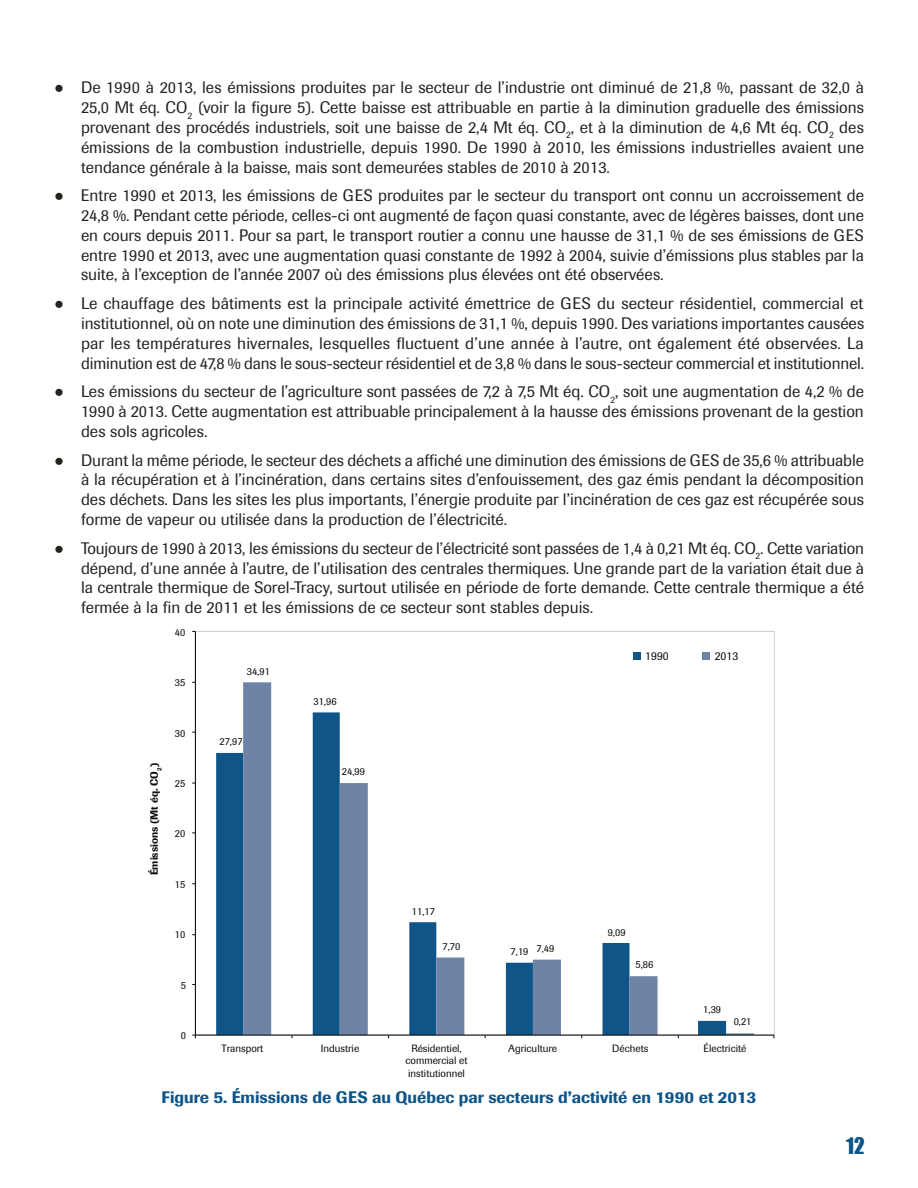
<style>
.page{position:relative;width:918px;height:1188px;background:#fff}
.page>*{position:absolute;margin:0;border:0;box-sizing:border-box;transform-origin:0 0}
.t1{font:21px "Impact";color:#0d5488}
.t2{font:16.5px/19.8px "Imago";color:#20231e;text-align:justify}
.Titre_figure{font:500 16.5px "Imago";color:#0d5488}
.t3{font:11.7px "Imago";color:#090d0d}
.t4{font:10.5px/12.5px "Imago";color:#090d0d;text-align:center}
.t5{font:500 10.5px "Imago";color:#090d0d}
.s1{font-family:"Arial";font-weight:900}
</style>
<div class="page">
<img style="left:192px;top:630px;width:583px;height:409px">
<p class="t2" style="left:81px;top:78px;width:785px;text-indent:-27px"><span class="s1">●</span> De 1990 à 2013, les émissions produites par le secteur de l’industrie ont diminué de 21,8 %, passant de 32,0 à 25,0 Mt éq. CO<sub>2</sub> (voir la figure 5). Cette baisse est attribuable en partie à la diminution graduelle des émissions provenant des procédés industriels, soit une baisse de 2,4 Mt éq. CO<sub>2</sub>, et à la diminution de 4,6 Mt éq. CO<sub>2</sub> des émissions de la combustion industrielle, depuis 1990. De 1990 à 2010, les émissions industrielles avaient une tendance générale à la baisse, mais sont demeurées stables de 2010 à 2013.</p>
<p class="t2" style="left:81px;top:186px;width:785px;text-indent:-27px"><span class="s1">●</span> Entre 1990 et 2013, les émissions de GES produites par le secteur du transport ont connu un accroissement de 24,8 %. Pendant cette période, celles‑ci ont augmenté de façon quasi constante, avec de légères baisses, dont une en cours depuis 2011. Pour sa part, le transport routier a connu une hausse de 31,1 % de ses émissions de GES entre 1990 et 2013, avec une augmentation quasi constante de 1992 à 2004, suivie d’émissions plus stables par la suite, à l’exception de l’année 2007 où des émissions plus élevées ont été observées.</p>
<p class="t2" style="left:81px;top:294px;width:785px;text-indent:-27px"><span class="s1">●</span> Le chauffage des bâtiments est la principale activité émettrice de GES du secteur résidentiel, commercial et institutionnel, où on note une diminution des émissions de 31,1 %, depuis 1990. Des variations importantes causées par les températures hivernales, lesquelles fluctuent d’une année à l’autre, ont également été observées. La diminution est de 47,8 % dans le sous‑secteur résidentiel et de 3,8 % dans le sous‑secteur commercial et institutionnel.</p>
<p class="t2" style="left:81px;top:382px;width:784px;text-indent:-27px"><span class="s1">●</span> Les émissions du secteur de l’agriculture sont passées de 7,2 à 7,5 Mt éq. CO<sub>2</sub>, soit une augmentation de 4,2 % de 1990 à 2013. Cette augmentation est attribuable principalement à la hausse des émissions provenant de la gestion des sols agricoles.</p>
<p class="t2" style="left:81px;top:450px;width:785px;text-indent:-27px"><span class="s1">●</span> Durant la même période, le secteur des déchets a affiché une diminution des émissions de GES de 35,6 % attribuable à la récupération et à l’incinération, dans certains sites d’enfouissement, des gaz émis pendant la décomposition des déchets. Dans les sites les plus importants, l’énergie produite par l’incinération de ces gaz est récupérée sous forme de vapeur ou utilisée dans la production de l’électricité.</p>
<p class="t2" style="left:81px;top:538px;width:785px;text-indent:-27px"><span class="s1">●</span> Toujours de 1990 à 2013, les émissions du secteur de l’électricité sont passées de 1,4 à 0,21 Mt éq. CO<sub>2</sub>. Cette variation dépend, d’une année à l’autre, de l’utilisation des centrales thermiques. Une grande part de la variation était due à la centrale thermique de Sorel‑Tracy, surtout utilisée en période de forte demande. Cette centrale thermique a été fermée à la fin de 2011 et les émissions de ce secteur sont stables depuis.</p>
<p class="t4" style="left:175px;top:626px;width:12px">40</p>
<p class="t4" style="left:175px;top:676px;width:12px">35</p>
<p class="t5" style="left:148px;top:875px;width:114px;rotate:-90deg">Émissions (Mt éq. CO<sub>2</sub>)</p>
<p class="t4" style="left:175px;top:727px;width:12px">30</p>
<p class="t4" style="left:175px;top:777px;width:12px">25</p>
<p class="t4" style="left:175px;top:828px;width:12px">20</p>
<p class="t4" style="left:175px;top:878px;width:12px">15</p>
<p class="t4" style="left:175px;top:929px;width:12px">10</p>
<p class="t4" style="left:181px;top:979px;width:7px">5</p>
<p class="t4" style="left:181px;top:1029px;width:7px">0</p>
<p class="t4" style="left:247px;top:665px;width:25px">34,91</p>
<p class="t4" style="left:220px;top:735px;width:25px">27,97</p>
<p class="t4" style="left:314px;top:695px;width:25px">31,96</p>
<p class="t4" style="left:342px;top:765px;width:25px">24,99</p>
<p class="t4" style="left:412px;top:905px;width:25px">11,17</p>
<p class="t4" style="left:443px;top:940px;width:19px">7,70</p>
<p class="t4" style="left:537px;top:942px;width:19px">7,49</p>
<p class="t4" style="left:511px;top:945px;width:19px">7,19</p>
<p class="t3" style="left:645px;top:649px;width:25px">1990</p>
<p class="t3" style="left:715px;top:649px;width:25px">2013</p>
<p class="t4" style="left:608px;top:926px;width:19px">9,09</p>
<p class="t4" style="left:636px;top:958px;width:19px">5,86</p>
<p class="t4" style="left:703px;top:1003px;width:19px">1,39</p>
<p class="t4" style="left:734px;top:1015px;width:19px">0,21</p>
<p class="t4" style="left:221px;top:1042px;width:43px">Transport</p>
<p class="t4" style="left:321px;top:1042px;width:40px">Industrie</p>
<p class="t4" style="left:406px;top:1042px;width:63px">Résidentiel, commercial et institutionnel</p>
<p class="t4" style="left:508px;top:1042px;width:50px">Agriculture</p>
<p class="t4" style="left:612px;top:1042px;width:38px">Déchets</p>
<p class="t4" style="left:704px;top:1042px;width:44px">Électricité</p>
<p class="Titre_figure" style="left:162px;top:1087px;width:596px">Figure 5. Émissions de GES au Québec par secteurs d’activité en 1990 et 2013</p>
<p class="t1" style="left:846px;top:1129px;width:20px">12</p>
</div>
